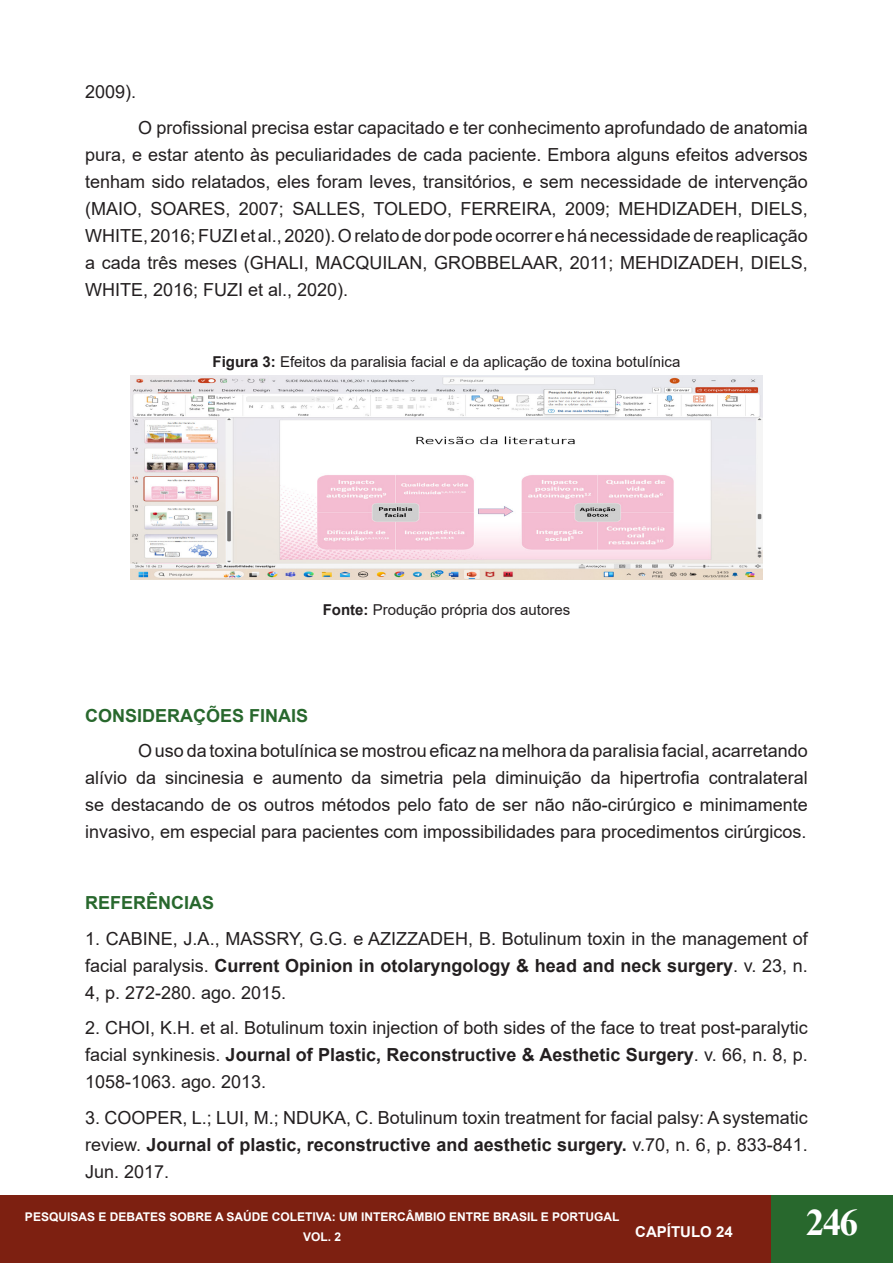
<style>
.page{position:relative;width:893px;height:1263px;background:#fff}
.page>*{position:absolute;margin:0;border:0;box-sizing:border-box;transform-origin:0 0}
.t1{font:700 37.5px "Times New Roman";color:#fff}
.Sem_Espaçamento{font:18px/27px "Arial";color:#231f20;text-align:justify}
.Sem_Espaçamento-2{font:700 18px "Arial";color:#28682d}
.Sem_Espaçamento-3{font:15px "Arial";color:#231f20}
.t2{font:700 15px "Arial";color:#fff}
.t3{font:700 12px/20.2px "Arial";color:#fff;text-align:center}
.s1{font-weight:700}
</style>
<div class="page">
<div style="left:0;top:1196px;width:893px;height:67px;background:#7d2011"></div>
<div style="left:771px;top:1196px;width:122px;height:67px;background:#28682d"></div>
<img style="left:130px;top:376px;width:633px;height:204px">
<p class="Sem_Espaçamento" style="left:85px;top:78px;width:53px">2009).</p>
<p class="Sem_Espaçamento" style="left:85px;top:114px;width:724px;text-indent:53px">O profissional precisa estar capacitado e ter conhecimento aprofundado de anatomia pura, e estar atento às peculiaridades de cada paciente. Embora alguns efeitos adversos tenham sido relatados, eles foram leves, transitórios, e sem necessidade de intervenção (MAIO, SOARES, 2007; SALLES, TOLEDO, FERREIRA, 2009; MEHDIZADEH, DIELS, WHITE, 2016; FUZI et al., 2020). O relato de dor pode ocorrer e há necessidade de reaplicação a cada três meses (GHALI, MACQUILAN, GROBBELAAR, 2011; MEHDIZADEH, DIELS, WHITE, 2016; FUZI et al., 2020).</p>
<p class="Sem_Espaçamento-3" style="left:213px;top:351px;width:469px"><span class="s1">Figura 3:</span> Efeitos da paralisia facial e da aplicação de toxina botulínica</p>
<p class="Sem_Espaçamento-3" style="left:323px;top:600px;width:249px"><span class="s1">Fonte:</span> Produção própria dos autores</p>
<p class="Sem_Espaçamento-2" style="left:85px;top:703px;width:225px">CONSIDERAÇÕES FINAIS</p>
<p class="Sem_Espaçamento" style="left:85px;top:737px;width:724px;text-indent:53px">O uso da toxina botulínica se mostrou eficaz na melhora da paralisia facial, acarretando alívio da sincinesia e aumento da simetria pela diminuição da hipertrofia contralateral se destacando de os outros métodos pelo fato de ser não não-cirúrgico e minimamente invasivo, em especial para pacientes com impossibilidades para procedimentos cirúrgicos.</p>
<p class="Sem_Espaçamento-2" style="left:85px;top:890px;width:131px">REFERÊNCIAS</p>
<p class="Sem_Espaçamento" style="left:85px;top:925px;width:724px">1. CABINE, J.A., MASSRY, G.G. e AZIZZADEH, B. Botulinum toxin in the management of facial paralysis. <span class="s1">Current Opinion in otolaryngology &amp; head and neck surgery</span>. v. 23, n.<br>4, p. 272-280. ago. 2015.</p>
<p class="Sem_Espaçamento" style="left:85px;top:1014px;width:724px">2. CHOI, K.H. et al. Botulinum toxin injection of both sides of the face to treat post-paralytic facial synkinesis. <span class="s1">Journal of Plastic, Reconstructive &amp; Aesthetic Surgery</span>. v. 66, n. 8, p.<br>1058-1063. ago. 2013.</p>
<p class="Sem_Espaçamento" style="left:85px;top:1104px;width:724px">3. COOPER, L.; LUI, M.; NDUKA, C. Botulinum toxin treatment for facial palsy: A systematic review. <span class="s1">Journal of plastic, reconstructive and aesthetic surgery.</span> v.70, n. 6, p. 833-841.<br>Jun. 2017.</p>
<p class="t3" style="left:25px;top:1207px;width:596px">PESQUISAS E DEBATES SOBRE A SAÚDE COLETIVA: UM INTERCÂMBIO ENTRE BRASIL E PORTUGAL<br>VOL. 2</p>
<p class="t2" style="left:635px;top:1221px;width:99px">CAPÍTULO 24</p>
<h1 class="t1" style="left:806px;top:1195px;width:54px">246</h1>
</div>
